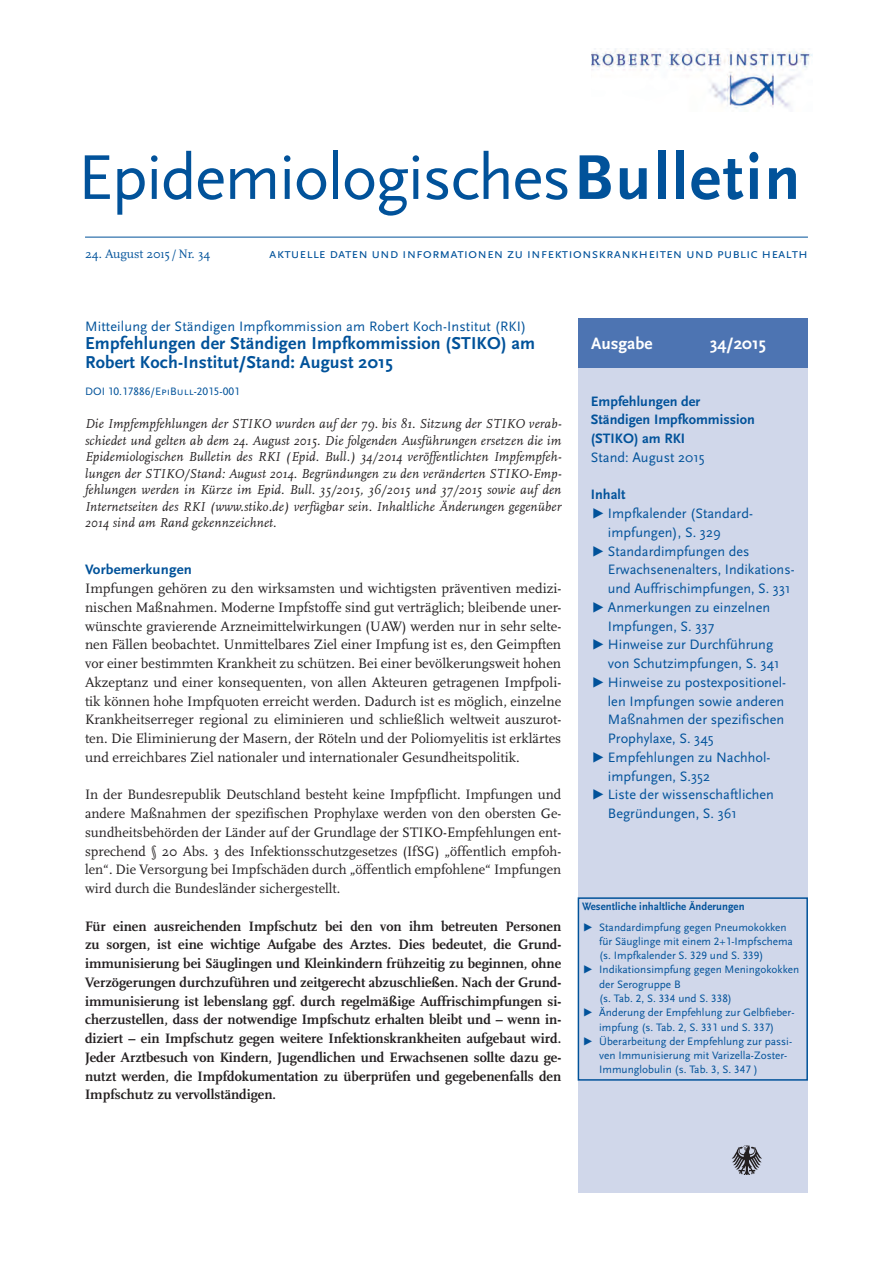
<style>
.page{position:relative;width:893px;height:1263px;background:#fff}
.page>*{position:absolute;margin:0;border:0;box-sizing:border-box;transform-origin:0 0}
.t1{font:66px "Scala Sans Pro";letter-spacing:-.02em;color:#01529a}
.Fließtext_Überschrif{font:700 18px/18.8px "Scala Sans Pro";letter-spacing:.01em;color:#01529a}
.t2{font:700 17.25px "Scala Sans Pro";color:#fff}
.Fließtext{font:14.25px/18.8px "Scala Pro";color:#231f20;text-align:justify}
.Fließtext-2{font:700 14.25px/18.8px "Scala Pro";color:#231f20;text-align:justify}
.Fließtext_Überschrif-2{font:14.25px/18.8px "Scala Sans Pro";color:#01529a}
.Inhalt_Überschrift{font:700 14.25px "Scala Sans Pro";color:#01529a}
.Inhalt_Überschrift-2{font:14.25px "Scala Sans Pro";color:#01529a}
.Fließtext_Überschrif-3{font:700 14.25px "Scala Sans Pro";letter-spacing:.01em;color:#01529a;scale:1.04 1}
.Einleitungstext_9_5{font:italic 13.5px/16.5px "Scala Pro";letter-spacing:.015em;color:#231f20;text-align:justify}
.t3{font:12.75px "Scala Pro";color:#01529a}
.Text_klein_P_287{font:11.25px/14.2px "Scala Sans Pro";color:#01529a}
.Text_klein_P_287_bol{font:700 11.25px "Scala Sans Pro";letter-spacing:.005em;color:#01529a;scale:.96 1}
.s1{font-weight:700}
</style>
<div class="page">
<img style="left:591px;top:48px;width:221px;height:61px">
<hr style="left:85px;top:237px;width:723px;height:1px;background:#01529a">
<div style="left:578px;top:318px;width:230px;height:875px;background:#d0d7ea"></div>
<div style="left:578px;top:318px;width:230px;height:50px;background:#4d74b2"></div>
<svg style="left:732px;top:1145px;width:30px;height:30px"></svg>
<svg style="left:577px;top:897px;width:231px;height:184px"></svg>
<h1 class="t1" style="left:78px;top:139px;width:724px">Epidemiologisches<span class="s1">Bulletin</span></h1>
<p class="t3" style="left:85px;top:246px;width:127px">24. August 2015 /Nr. 34</p>
<p class="Fließtext_Überschrif-2" style="left:269px;top:244px;width:540px">aktuelle daten und informationen zu infektionskrankheiten und public health</p>
<p class="Fließtext_Überschrif-2" style="left:85px;top:316px;width:443px">Mitteilung der Ständigen Impfkommission am Robert Koch-Institut (RKI)</p>
<p class="Fließtext_Überschrif" style="left:85px;top:334px;width:452px">Empfehlungen der Ständigen Impfkommission (STIKO) am<br>Robert Koch-Institut/Stand: August 2015</p>
<p class="Text_klein_P_287" style="left:85px;top:384px;width:156px">DOI 10.17886/EpiBull-2015-001</p>
<p class="Einleitungstext_9_5" style="left:85px;top:416px;width:478px">Die Impfempfehlungen der STIKO wurden auf der 79. bis 81. Sitzung der STIKO verab&shy;schiedet und gelten ab dem 24. August 2015. Die folgenden Ausführungen ersetzen die im Epidemiologischen Bulletin des RKI (Epid. Bull.) 34/2014 veröffentlichten Impfempfeh&shy;lungen der STIKO/Stand: August 2014. Begründungen zu den veränderten STIKO-Emp&shy;fehlungen werden in Kürze im Epid. Bull. 35/2015, 36/2015 und 37/2015 sowie auf den Internetseiten des RKI (www.stiko.de) verfügbar sein. Inhaltliche Änderungen gegenüber 2014 sind am Rand gekennzeichnet.</p>
<p class="Fließtext_Überschrif-3" style="left:85px;top:561px;width:104px">Vorbemerkungen</p>
<p class="Fließtext" style="left:85px;top:579px;width:478px">Impfungen gehören zu den wirksamsten und wichtigsten präventiven medizi&shy;nischen Maßnahmen. Moderne Impfstoffe sind gut verträglich; bleibende uner&shy;wünschte gravierende Arzneimittelwirkungen (UAW) werden nur in sehr selte&shy;nen Fällen beobachtet. Unmittelbares Ziel einer Impfung ist es, den Geimpften vor einer bestimmten Krankheit zu schützen. Bei einer bevölkerungsweit hohen Akzeptanz und einer konsequenten, von allen Akteuren getragenen Impfpoli&shy;tik können hohe Impfquoten erreicht werden. Dadurch ist es möglich, einzelne Krankheitserreger regional zu eliminieren und schließlich weltweit auszurot&shy;ten. Die Eliminierung der Masern, der Röteln und der Poliomyelitis ist erklärtes und erreichbares Ziel nationaler und internationaler Gesundheitspolitik.</p>
<p class="Fließtext" style="left:85px;top:785px;width:478px">In der Bundesrepublik Deutschland besteht keine Impfpflicht. Impfungen und andere Maßnahmen der spezifischen Prophylaxe werden von den obersten Ge&shy;sundheitsbehörden der Länder auf der Grundlage der STIKO-Empfehlungen ent&shy;sprechend § 20 Abs. 3 des Infektionsschutzgesetzes (IfSG) „öffentlich empfoh&shy;len“. Die Versorgung bei Impfschäden durch „öffentlich empfohlene“ Impfungen wird durch die Bundesländer sichergestellt.</p>
<p class="Fließtext-2" style="left:85px;top:916px;width:478px">Für einen ausreichenden Impfschutz bei den von ihm betreuten Personen zu sorgen, ist eine wichtige Aufgabe des Arztes. Dies bedeutet, die Grund&shy;immunisierung bei Säuglingen und Kleinkindern frühzeitig zu beginnen, ohne Verzögerungen durchzuführen und zeitgerecht abzuschließen. Nach der Grund&shy;immunisierung ist lebenslang ggf. durch regelmäßige Auffrischimpfungen si&shy;cherzustellen, dass der notwendige Impfschutz erhalten bleibt und – wenn in&shy;diziert – ein Impfschutz gegen weitere Infektionskrankheiten aufgebaut wird.<br>Jeder Arztbesuch von Kindern, Jugendlichen und Erwachsenen sollte dazu ge&shy;nutzt werden, die Impfdokumentation zu überprüfen und gegebenenfalls den Impfschutz zu vervollständigen.</p>
<p class="t2" style="left:591px;top:334px;width:63px">Ausgabe</p>
<p class="t2" style="left:710px;top:334px;width:57px">34/2015</p>
<p class="Inhalt_Überschrift" style="left:591px;top:393px;width:111px">Empfehlungen der</p>
<p class="Inhalt_Überschrift" style="left:591px;top:411px;width:166px">Ständigen Impfkommission</p>
<p class="Inhalt_Überschrift" style="left:591px;top:430px;width:96px">(STIKO) am RKI</p>
<p class="Inhalt_Überschrift-2" style="left:591px;top:449px;width:115px">Stand: August 2015</p>
<p class="Inhalt_Überschrift" style="left:591px;top:486px;width:36px">Inhalt</p>
<p class="Fließtext_Überschrif-2" style="left:608px;top:504px;width:147px;text-indent:-17px">▶ Impfkalender (Standard&shy;impfungen), S. 329</p>
<p class="Fließtext_Überschrif-2" style="left:608px;top:541px;width:188px;text-indent:-17px">▶ Standardimpfungen des<br>Erwachsenenalters, Indikations&shy;und Auffrischimpfungen, S. 331</p>
<p class="Fließtext_Überschrif-2" style="left:608px;top:598px;width:164px;text-indent:-17px">▶ Anmerkungen zu einzelnen<br>Impfungen, S. 337</p>
<p class="Fließtext_Überschrif-2" style="left:608px;top:635px;width:173px;text-indent:-17px">▶ Hinweise zur Durchführung von Schutzimpfungen, S. 341</p>
<p class="Fließtext_Überschrif-2" style="left:608px;top:673px;width:180px;text-indent:-17px">▶ Hinweise zu postexpositionel&shy;len Impfungen sowie anderen<br>Maßnahmen der spezifischen<br>Prophylaxe, S. 345</p>
<p class="Fließtext_Überschrif-2" style="left:608px;top:748px;width:164px;text-indent:-17px">▶ Empfehlungen zu Nachhol&shy;impfungen, S.352</p>
<p class="Fließtext_Überschrif-2" style="left:608px;top:785px;width:168px;text-indent:-17px">▶ Liste der wissenschaftlichen<br>Begründungen, S. 361</p>
<p class="Text_klein_P_287_bol" style="left:582px;top:900px;width:171px">Wesentliche inhaltliche Änderungen</p>
<p class="Text_klein_P_287" style="left:599px;top:920px;width:195px;text-indent:-17px">▶ Standardimpfung gegen Pneumokokken für Säuglinge mit einem 2+1-Impfschema (s. Impfkalender S. 329 und S. 339)</p>
<p class="Text_klein_P_287" style="left:599px;top:963px;width:202px;text-indent:-17px">▶ Indikationsimpfung gegen Meningokokken der Serogruppe B<br>(s. Tab. 2, S. 334 und S. 338)</p>
<p class="Text_klein_P_287" style="left:582px;top:1005px;width:214px;text-align:center">▶ Änderung der Empfehlung zur Gelbfieber&shy;impfung (s. Tab. 2, S. 331 und S. 337)</p>
<p class="Text_klein_P_287" style="left:599px;top:1034px;width:195px;text-indent:-17px">▶ Überarbeitung der Empfehlung zur passi&shy;ven Immunisierung mit Varizella-Zoster-<br>Immunglobulin (s. Tab. 3, S. 347 )</p>
</div>
